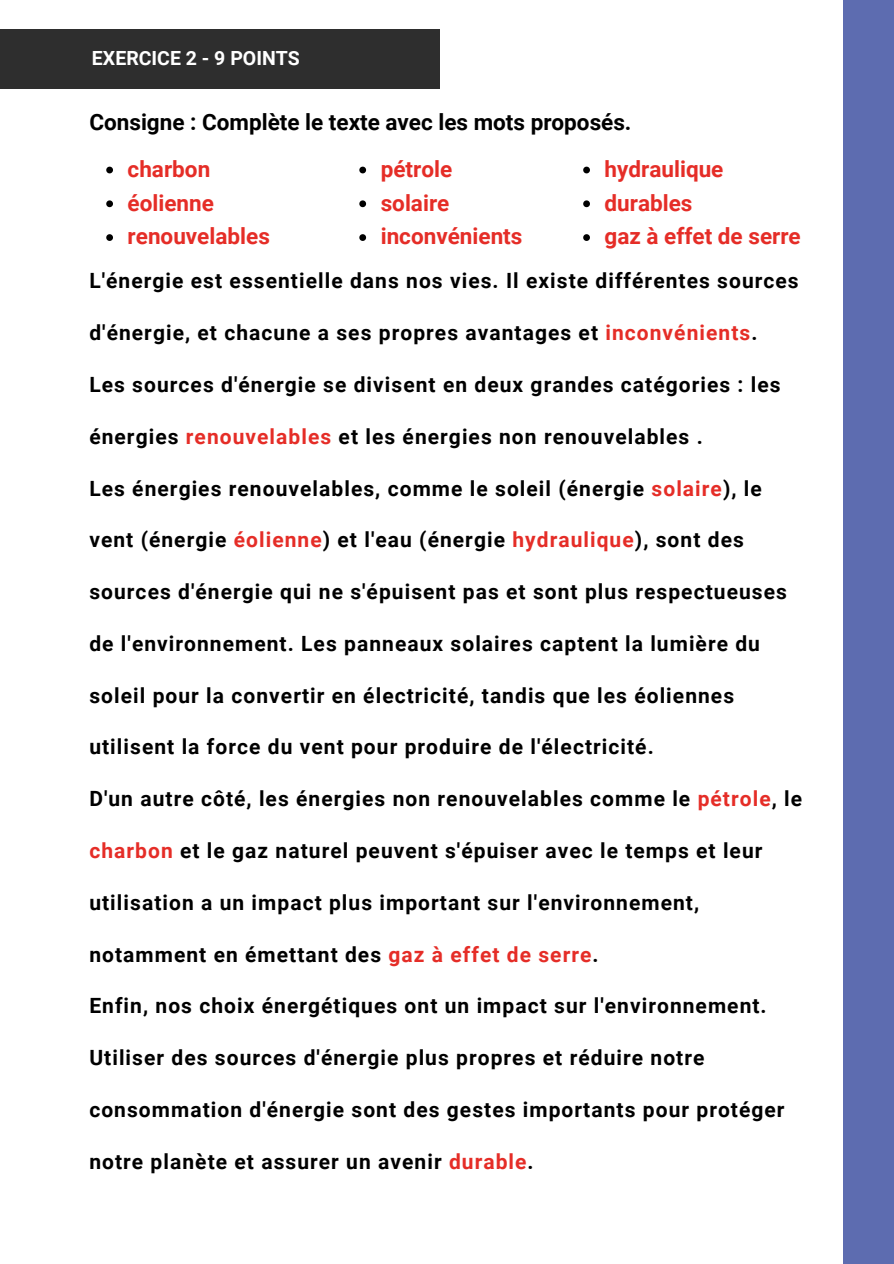
<style>
.page{position:relative;width:894px;height:1264px;background:#fff}
.page>*{position:absolute;margin:0;border:0;box-sizing:border-box;transform-origin:0 0}
.t1{font:700 22.5px "Roboto";color:#e52d27}
.t2{font:700 22.5px "Roboto";color:#000}
.t3{font:700 21px "Roboto";letter-spacing:.05em;color:#000}
.t4{font:700 19.5px "Roboto";color:#fff}
.s1{color:#e52d27}
</style>
<div class="page">
<div style="left:842px;top:0;width:51px;height:1263px;background:#5d6cb0"></div>
<div style="left:0;top:30px;width:440px;height:59px;background:#2e2e2e"></div>
<svg style="left:106px;top:167px;width:7px;height:6px"></svg>
<svg style="left:106px;top:200px;width:7px;height:7px"></svg>
<svg style="left:106px;top:234px;width:7px;height:7px"></svg>
<svg style="left:359px;top:167px;width:7px;height:6px"></svg>
<svg style="left:359px;top:200px;width:7px;height:7px"></svg>
<svg style="left:359px;top:234px;width:7px;height:7px"></svg>
<svg style="left:583px;top:167px;width:6px;height:6px"></svg>
<svg style="left:583px;top:200px;width:6px;height:7px"></svg>
<svg style="left:583px;top:234px;width:6px;height:7px"></svg>
<p class="t4" style="left:92px;top:46px;width:209px">EXERCICE 2 - 9 POINTS</p>
<p class="t2" style="left:89px;top:109px;width:543px">Consigne : Complète le texte avec les mots proposés.</p>
<p class="t1" style="left:128px;top:156px;width:84px">charbon</p>
<p class="t1" style="left:128px;top:190px;width:88px">éolienne</p>
<p class="t1" style="left:128px;top:223px;width:144px">renouvelables</p>
<p class="t1" style="left:380px;top:156px;width:73px">pétrole</p>
<p class="t1" style="left:380px;top:190px;width:70px">solaire</p>
<p class="t1" style="left:380px;top:223px;width:143px">inconvénients</p>
<p class="t1" style="left:604px;top:156px;width:120px">hydraulique</p>
<p class="t1" style="left:604px;top:190px;width:89px">durables</p>
<h1 class="t1" style="left:604px;top:223px;width:197px">gaz à effet de serre</h1>
<h1 class="t3" style="left:89px;top:269px;width:710px">L'énergie est essentielle dans nos vies. Il existe différentes sources</h1>
<h1 class="t3" style="left:89px;top:321px;width:669px">d'énergie, et chacune a ses propres avantages et <span class="s1">inconvénients</span>.</h1>
<h1 class="t3" style="left:89px;top:372px;width:692px">Les sources d'énergie se divisent en deux grandes catégories : les</h1>
<h1 class="t3" style="left:89px;top:424px;width:614px">énergies <span class="s1">renouvelables</span> et les énergies non renouvelables .</h1>
<h1 class="t3" style="left:89px;top:476px;width:674px">Les énergies renouvelables, comme le soleil (énergie <span class="s1">solaire</span>), le</h1>
<h1 class="t3" style="left:89px;top:528px;width:656px">vent (énergie <span class="s1">éolienne</span>) et l'eau (énergie <span class="s1">hydraulique</span>), sont des</h1>
<h1 class="t3" style="left:89px;top:579px;width:699px">sources d'énergie qui ne s'épuisent pas et sont plus respectueuses</h1>
<h1 class="t3" style="left:89px;top:631px;width:672px">de l'environnement. Les panneaux solaires captent la lumière du</h1>
<h1 class="t3" style="left:89px;top:683px;width:646px">soleil pour la convertir en électricité, tandis que les éoliennes</h1>
<h1 class="t3" style="left:89px;top:735px;width:565px">utilisent la force du vent pour produire de l'électricité.</h1>
<h1 class="t3" style="left:89px;top:786px;width:714px">D'un autre côté, les énergies non renouvelables comme le <span class="s1">pétrole</span>, le</h1>
<h1 class="t3" style="left:89px;top:838px;width:674px"><span class="s1">charbon</span> et le gaz naturel peuvent s'épuiser avec le temps et leur</h1>
<h1 class="t3" style="left:89px;top:890px;width:611px">utilisation a un impact plus important sur l'environnement,</h1>
<h1 class="t3" style="left:89px;top:942px;width:510px">notamment en émettant des <span class="s1">gaz à effet de serre</span>.</h1>
<h1 class="t3" style="left:89px;top:993px;width:678px">Enfin, nos choix énergétiques ont un impact sur l'environnement.</h1>
<h1 class="t3" style="left:89px;top:1045px;width:616px">Utiliser des sources d'énergie plus propres et réduire notre</h1>
<h1 class="t3" style="left:89px;top:1097px;width:696px">consommation d'énergie sont des gestes importants pour protéger</h1>
<h1 class="t3" style="left:89px;top:1149px;width:445px">notre planète et assurer un avenir <span class="s1">durable</span>.</h1>
</div>
